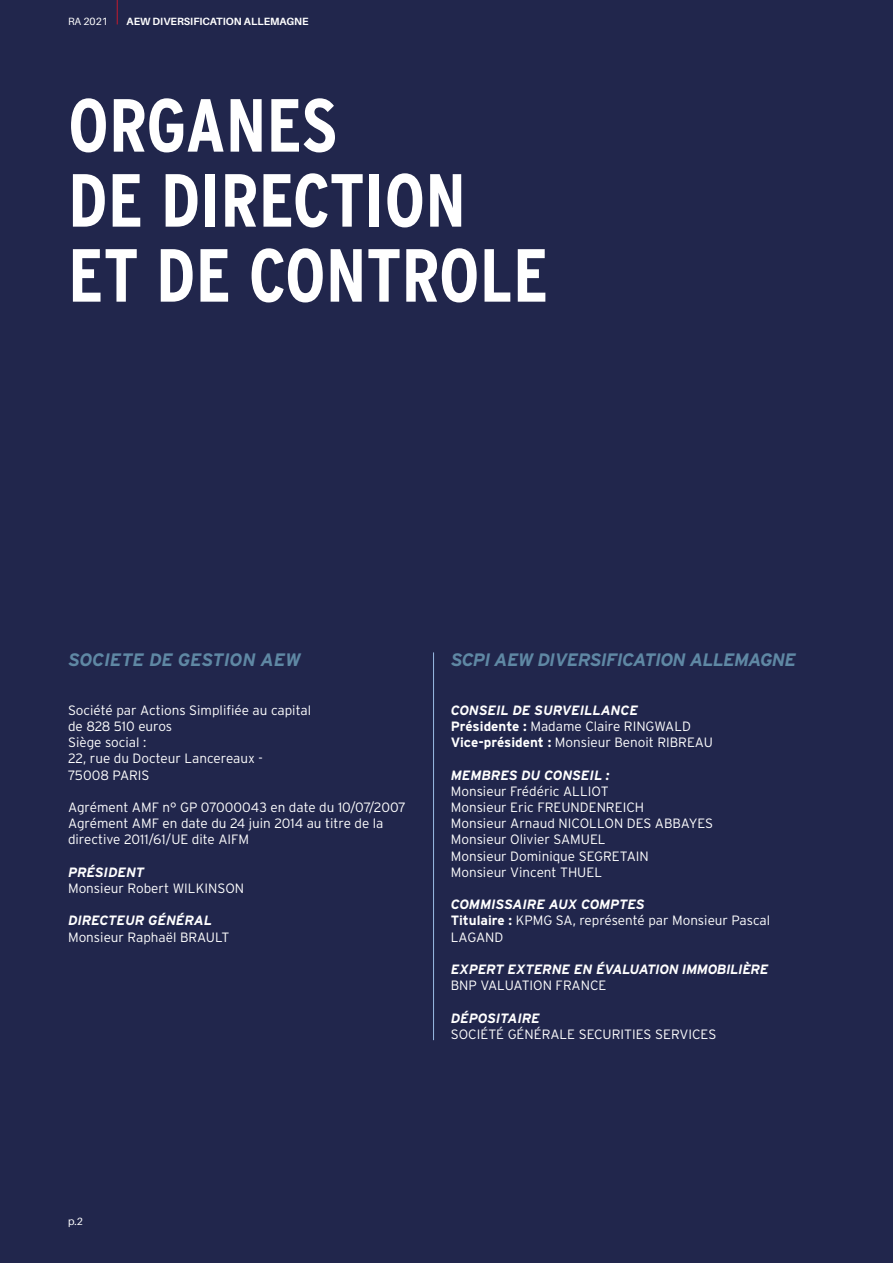
<style>
.page{position:relative;width:893px;height:1263px;background:#21264c}
.page>*{position:absolute;margin:0;border:0;box-sizing:border-box;transform-origin:0 0}
.t1{font:700 75px/75px "Interstate Cond";color:#fff}
.t2{font:italic 700 18px "Interstate";letter-spacing:-.04em;color:#5f88a4}
.t3{font:italic 700 18px "Interstate";letter-spacing:-.01em;color:#5f88a4}
.t4{font:300 13.5px/16.2px "Interstate";color:#fff}
.t5{font:italic 700 13.5px "Interstate";letter-spacing:-.01em;color:#fff}
.t6{font:italic 700 13.5px "Interstate";letter-spacing:-.03em;color:#fff}
.t7{font:700 10.5px "Aileron";color:#fff}
.t8{font:10.5px "Aileron";color:#fff}
.s1{font-weight:700;font-style:italic}
.s2{font-weight:700}
</style>
<div class="page">
<hr style="left:433px;top:652px;width:1px;height:388px;background:#9abbe4">
<svg style="left:117px;top:0;width:1px;height:24px"></svg>
<p class="t8" style="left:68px;top:16px;width:41px">RA 2021</p>
<p class="t7" style="left:127px;top:16px;width:184px">AEW DIVERSIFICATION ALLEMAGNE</p>
<h1 class="t1" style="left:68px;top:84px;width:482px">ORGANES<br>DE DIRECTION<br>ET DE CONTROLE</h1>
<h2 class="t3" style="left:68px;top:647px;width:234px">SOCIETE DE GESTION AEW</h2>
<p class="t4" style="left:68px;top:701px;width:245px">Société par Actions Simplifiée au capital de 828 510 euros<br>Siège social :<br>22, rue du Docteur Lancereaux -<br>75008 PARIS</p>
<p class="t4" style="left:68px;top:798px;width:339px">Agrément AMF n° GP 07000043 en date du 10/07/2007<br>Agrément AMF en date du 24 juin 2014 au titre de la directive 2011/61/UE dite AIFM</p>
<p class="t5" style="left:68px;top:862px;width:78px">PRÉSIDENT</p>
<p class="t4" style="left:68px;top:879px;width:178px">Monsieur Robert WILKINSON</p>
<p class="t5" style="left:68px;top:911px;width:146px">DIRECTEUR GÉNÉRAL</p>
<p class="t4" style="left:68px;top:928px;width:163px">Monsieur Raphaël BRAULT</p>
<h2 class="t2" style="left:451px;top:647px;width:347px">SCPI AEW DIVERSIFICATION ALLEMAGNE</h2>
<p class="t4" style="left:451px;top:701px;width:264px"><span class="s1">CONSEIL DE SURVEILLANCE<br></span><span class="s2">Présidente :</span> Madame Claire RINGWALD<br><span class="s2">Vice-président :</span> Monsieur Benoit RIBREAU</p>
<p class="t5" style="left:451px;top:765px;width:160px">MEMBRES DU CONSEIL :</p>
<p class="t4" style="left:451px;top:782px;width:264px">Monsieur Frédéric ALLIOT<br>Monsieur Eric FREUNDENREICH<br>Monsieur Arnaud NICOLLON DES ABBAYES<br>Monsieur Olivier SAMUEL<br>Monsieur Dominique SEGRETAIN<br>Monsieur Vincent THUEL</p>
<p class="t4" style="left:451px;top:895px;width:321px"><span class="s1">COMMISSAIRE AUX COMPTES<br></span><span class="s2">Titulaire :</span> KPMG SA, représenté par Monsieur Pascal<br>LAGAND</p>
<p class="t6" style="left:451px;top:959px;width:319px">EXPERT EXTERNE EN ÉVALUATION IMMOBILIÈRE</p>
<p class="t4" style="left:451px;top:976px;width:157px">BNP VALUATION FRANCE</p>
<p class="t5" style="left:451px;top:1008px;width:91px">DÉPOSITAIRE</p>
<p class="t4" style="left:451px;top:1025px;width:267px">SOCIÉTÉ GÉNÉRALE SECURITIES SERVICES</p>
<p class="t8" style="left:68px;top:1215px;width:16px">p.2</p>
</div>
